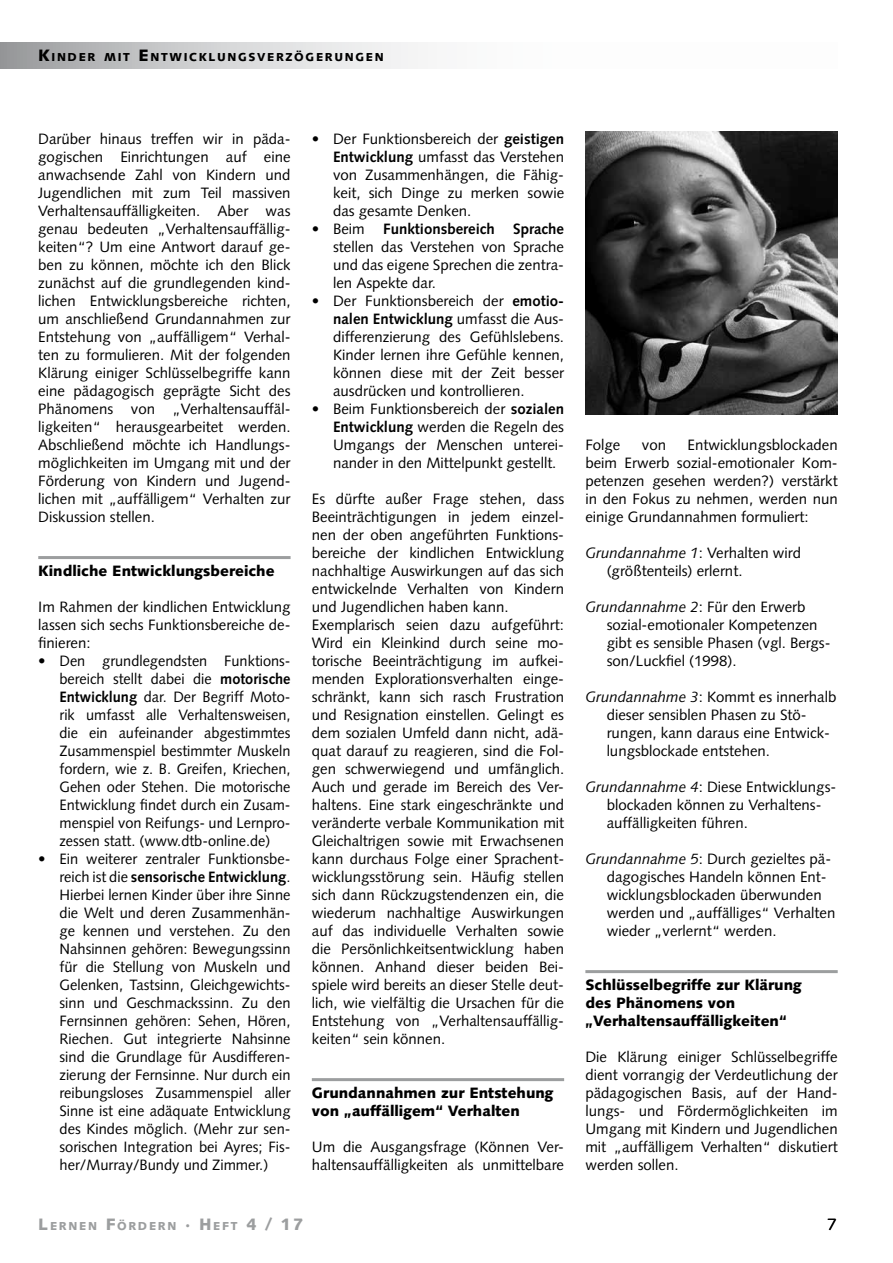
<style>
.page{position:relative;width:893px;height:1263px;background:#fff}
.page>*{position:absolute;margin:0;border:0;box-sizing:border-box;transform-origin:0 0}
.t1{font:16.5px "Syntax LT";color:#000}
.t2{font:15px/18px "Syntax LT";color:#000;text-align:justify}
.t3{font:900 15px/18px "Syntax LT";color:#000}
.t4{font:900 11.55px "Syntax LT";letter-spacing:.145em;color:#000}
.t5{font:900 11.55px "Syntax LT";letter-spacing:.145em;color:#9c9e9f}
.s1{font-size:16.5px}
.s2{font-weight:700}
.s3{font-style:italic}
</style>
<div class="page">
<svg style="left:0;top:43px;width:418px;height:25px;background:#cdcecf"></svg>
<hr style="left:38px;top:556px;width:253px;height:3px;background:#9c9e9f">
<img style="left:585px;top:132px;width:253px;height:282px">
<hr style="left:312px;top:1078px;width:252px;height:3px;background:#9c9e9f">
<hr style="left:585px;top:970px;width:253px;height:3px;background:#9c9e9f">
<p class="t4" style="left:38px;top:50px;width:347px"><span class="s1">K</span>INDER MIT <span class="s1">E</span> NTWICKLUNGSVERZÖGERUNGEN</p>
<p class="t2" style="left:38px;top:130px;width:254px">Darüber hinaus treffen wir in päda&shy;gogischen Einrichtungen auf eine anwachsende Zahl von Kindern und Jugendlichen mit zum Teil massiven Verhaltensauffälligkeiten. Aber was genau bedeuten „Verhaltensauffällig&shy;keiten“? Um eine Antwort darauf ge&shy;ben zu können, möchte ich den Blick zunächst auf die grundlegenden kind&shy;lichen Entwicklungsbereiche richten, um anschließend Grundannahmen zur Entstehung von „auffälligem“ Verhal&shy;ten zu formulieren. Mit der folgenden Klärung einiger Schlüsselbegriffe kann eine pädagogisch geprägte Sicht des Phänomens von „Verhaltensauffäl&shy;ligkeiten“ herausgearbeitet werden.<br>Abschließend möchte ich Handlungs&shy;möglichkeiten im Umgang mit und der Förderung von Kindern und Jugend&shy;lichen mit „auffälligem“ Verhalten zur Diskussion stellen.</p>
<p class="t3" style="left:38px;top:562px;width:238px">Kindliche Entwicklungsbereiche</p>
<p class="t2" style="left:38px;top:598px;width:254px">Im Rahmen der kindlichen Entwicklung lassen sich sechs Funktionsbereiche de&shy;finieren:</p>
<p class="t2" style="left:60px;top:652px;width:233px;text-indent:-21px">• Den grundlegendsten Funktions&shy;bereich stellt dabei die <span class="s2">motorische Entwicklung</span> dar. Der Begriff Moto&shy;rik umfasst alle Verhaltensweisen, die ein aufeinander abgestimmtes Zusammenspiel bestimmter Muskeln fordern, wie z. B. Greifen, Kriechen, Gehen oder Stehen. Die motorische Entwicklung findet durch ein Zusam&shy;menspiel von Reifungs- und Lernpro&shy;zessen statt. (www.dtb-online.de)</p>
<p class="t2" style="left:60px;top:850px;width:233px;text-indent:-21px">• Ein weiterer zentraler Funktionsbe&shy;reich ist die <span class="s2">sensorische Entwicklung</span>.<br>Hierbei lernen Kinder über ihre Sinne die Welt und deren Zusammenhän&shy;ge kennen und verstehen. Zu den Nahsinnen gehören: Bewegungssinn für die Stellung von Muskeln und Gelenken, Tastsinn, Gleichgewichts&shy;sinn und Geschmackssinn. Zu den Fernsinnen gehören: Sehen, Hören, Riechen. Gut integrierte Nahsinne sind die Grundlage für Ausdifferen&shy;zierung der Fernsinne. Nur durch ein reibungsloses Zusammenspiel aller Sinne ist eine adäquate Entwicklung des Kindes möglich. (Mehr zur sen&shy;sorischen Integration bei Ayres; Fis&shy;her/Murray/Bundy und Zimmer.)</p>
<p class="t2" style="left:333px;top:130px;width:233px;text-indent:-21px">• Der Funktionsbereich der <span class="s2">geistigen Entwicklung</span> umfasst das Verstehen von Zusammenhängen, die Fähig&shy;keit, sich Dinge zu merken sowie das gesamte Denken.</p>
<p class="t2" style="left:333px;top:220px;width:233px;text-indent:-21px">• Beim <span class="s2">Funktionsbereich Sprache </span>stellen das Verstehen von Sprache und das eigene Sprechen die zentra&shy;len Aspekte dar.</p>
<p class="t2" style="left:333px;top:292px;width:233px;text-indent:-21px">• Der Funktionsbereich der <span class="s2">emotio&shy;nalen Entwicklung</span> umfasst die Aus&shy;differenzierung des Gefühlslebens.<br>Kinder lernen ihre Gefühle kennen, können diese mit der Zeit besser ausdrücken und kontrollieren.</p>
<p class="t2" style="left:333px;top:400px;width:233px;text-indent:-21px">• Beim Funktionsbereich der <span class="s2">sozialen Entwicklung</span> werden die Regeln des Umgangs der Menschen unterei&shy;nander in den Mittelpunkt gestellt.</p>
<p class="t2" style="left:312px;top:490px;width:254px;text-align:left">Es dürfte außer Frage stehen, dass Beeinträchtigungen in jedem einzel&shy;nen der oben angeführten Funktions&shy;bereiche der kindlichen Entwicklung nachhaltige Auswirkungen auf das sich entwickelnde Verhalten von Kindern und Jugendlichen haben kann.<br>Exemplarisch seien dazu aufgeführt:<br>Wird ein Kleinkind durch seine mo&shy;torische Beeinträchtigung im aufkei&shy;menden Explorationsverhalten einge&shy;schränkt, kann sich rasch Frustration und Resignation einstellen. Gelingt es dem sozialen Umfeld dann nicht, adä&shy;quat darauf zu reagieren, sind die Fol&shy;gen schwerwiegend und umfänglich.<br>Auch und gerade im Bereich des Ver&shy;haltens. Eine stark eingeschränkte und veränderte verbale Kommunikation mit Gleichaltrigen sowie mit Erwachsenen kann durchaus Folge einer Sprachent&shy;wicklungsstörung sein. Häufig stellen sich dann Rückzugstendenzen ein, die wiederum nachhaltige Auswirkungen auf das individuelle Verhalten sowie die Persönlichkeitsentwicklung haben können. Anhand dieser beiden Bei&shy;spiele wird bereits an dieser Stelle deut&shy;lich, wie vielfältig die Ursachen für die Entstehung von „Verhaltensauffällig&shy;keiten“ sein können.</p>
<p class="t3" style="left:312px;top:1084px;width:243px">Grundannahmen zur Entstehung von „auffälligem“ Verhalten</p>
<p class="t2" style="left:312px;top:1138px;width:254px">Um die Ausgangsfrage (Können Ver&shy;haltensauffälligkeiten als unmittelbare</p>
<p class="t2" style="left:585px;top:436px;width:254px;text-indent:102px">Entwicklungsblockaden beim Erwerb sozial-emotionaler Kom&shy;petenzen gesehen werden?) verstärkt in den Fokus zu nehmen, werden nun einige Grundannahmen formuliert:</p>
<p class="t2" style="left:607px;top:544px;width:196px;text-indent:-21px"><span class="s3">Grundannahme 1</span>: Verhalten wird (größtenteils) erlernt.</p>
<p class="t2" style="left:607px;top:598px;width:225px;text-align:left;text-indent:-21px"><span class="s3">Grundannahme 2</span>: Für den Erwerb sozial-emotionaler Kompetenzen gibt es sensible Phasen (vgl. Bergs&shy;son/Luckfiel (1998).</p>
<p class="t2" style="left:607px;top:688px;width:231px;text-align:left;text-indent:-21px"><span class="s3">Grundannahme 3</span>: Kommt es innerhalb dieser sensiblen Phasen zu Stö&shy;rungen, kann daraus eine Entwick&shy;lungsblockade entstehen.</p>
<p class="t2" style="left:607px;top:778px;width:231px;text-align:left;text-indent:-21px"><span class="s3">Grundannahme 4</span>: Diese Entwicklungs&shy;blockaden können zu Verhaltens&shy;auffälligkeiten führen.</p>
<p class="t2" style="left:607px;top:850px;width:230px;text-align:left;text-indent:-21px"><span class="s3">Grundannahme 5</span>: Durch gezieltes pä&shy;dagogisches Handeln können Ent&shy;wicklungsblockaden überwunden werden und „auffälliges“ Verhalten wieder „verlernt“ werden.</p>
<p class="t2" style="left:585px;top:436px;width:37px">Folge</p>
<p class="t2" style="left:642px;top:436px;width:26px">von</p>
<p class="t3" style="left:585px;top:976px;width:218px">Schlüsselbegriffe zur Klärung des Phänomens von „Verhaltensauffälligkeiten“</p>
<p class="t2" style="left:585px;top:1048px;width:254px">Die Klärung einiger Schlüsselbegriffe dient vorrangig der Verdeutlichung der pädagogischen Basis, auf der Hand&shy;lungs- und Fördermöglichkeiten im Umgang mit Kindern und Jugendlichen mit „auffälligem Verhalten“ diskutiert werden sollen.</p>
<p class="t5" style="left:38px;top:1219px;width:267px"><span class="s1">L</span>ERNEN <span class="s1">F</span>ÖRDERN <span class="s1">· H</span>EFT <span class="s1">4 / 17</span></p>
<p class="t1" style="left:827px;top:1214px;width:11px">7</p>
</div>
